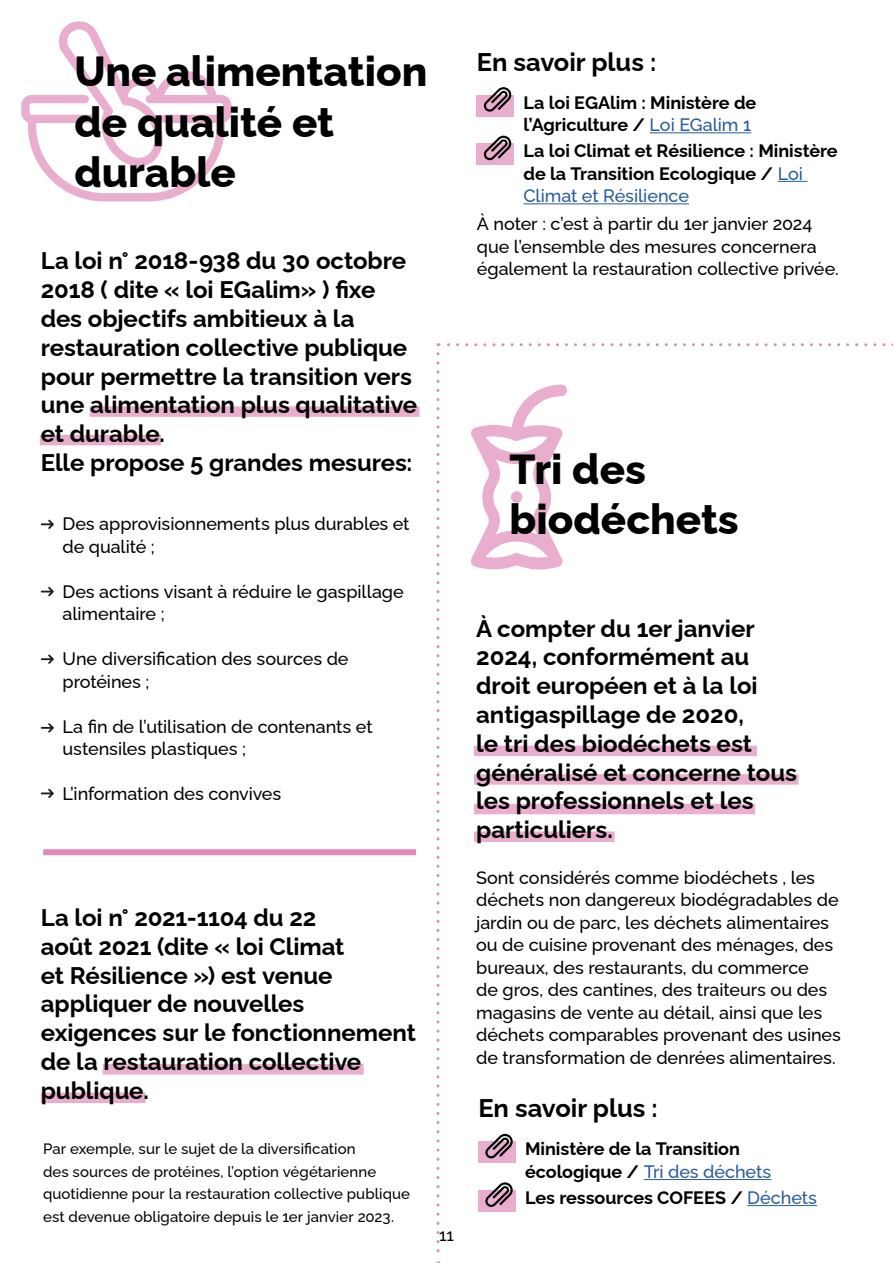
<style>
.page{position:relative;width:893px;height:1263px;background:#fff}
.page>*{position:absolute;margin:0;border:0;box-sizing:border-box;transform-origin:0 0}
.t1{font:800 42px/50.4px "Raleway";color:#000}
.t2{font:700 25.5px "Raleway";color:#000}
.t3{font:700 24px/28.8px "Raleway";letter-spacing:-.005em;color:#000}
.t4{font:500 18px/22.5px "Raleway";letter-spacing:-.005em;color:#000}
.t5{font:700 18px/22.5px "Raleway";letter-spacing:-.005em;color:#000}
.t6{font:500 16.5px "Raleway";color:#000}
.t7{font:500 15px/22.5px "Raleway";letter-spacing:.005em;color:#000}
.s1{font-weight:500;color:#275b9b}
</style>
<div class="page">
<svg style="left:471px;top:385px;width:96px;height:185px"></svg>
<svg style="left:21px;top:21px;width:210px;height:180px"></svg>
<div style="left:43px;top:849px;width:373px;height:6px;background:#e08ab8"></div>
<div style="left:478px;top:1142px;width:37px;height:21px;background:#e9adcd"></div>
<div style="left:476px;top:95px;width:38px;height:21px;background:#e9adcd"></div>
<div style="left:478px;top:1190px;width:37px;height:21px;background:#e9adcd"></div>
<div style="left:476px;top:144px;width:38px;height:21px;background:#e9adcd"></div>
<svg style="left:485px;top:1134px;width:28px;height:24px"></svg>
<svg style="left:484px;top:87px;width:27px;height:25px"></svg>
<svg style="left:485px;top:1182px;width:28px;height:25px"></svg>
<svg style="left:484px;top:136px;width:27px;height:24px"></svg>
<hr style="left:644px;top:1179px;width:127px;height:1px;background:#275b9b">
<hr style="left:650px;top:132px;width:101px;height:1px;background:#275b9b">
<hr style="left:747px;top:1205px;width:70px;height:1px;background:#275b9b">
<svg style="left:778px;top:181px;width:29px;height:1px"></svg>
<hr style="left:523px;top:203px;width:166px;height:1px;background:#275b9b">
<svg style="left:41px;top:520px;width:13px;height:9px"></svg>
<svg style="left:41px;top:587px;width:13px;height:9px"></svg>
<svg style="left:41px;top:654px;width:13px;height:10px"></svg>
<svg style="left:41px;top:723px;width:13px;height:9px"></svg>
<svg style="left:41px;top:789px;width:13px;height:9px"></svg>
<svg style="left:438px;top:343px;width:446px;height:3px"></svg>
<svg style="left:436px;top:354px;width:3px;height:909px"></svg>
<div style="left:474px;top:746px;width:283px;height:10px;background:#e9adcd"></div>
<div style="left:474px;top:774px;width:325px;height:11px;background:#e9adcd"></div>
<div style="left:474px;top:804px;width:281px;height:10px;background:#e9adcd"></div>
<div style="left:474px;top:831px;width:141px;height:11px;background:#e9adcd"></div>
<div style="left:103px;top:1064px;width:261px;height:10px;background:#e9adcd"></div>
<div style="left:41px;top:1092px;width:105px;height:11px;background:#e9adcd"></div>
<div style="left:90px;top:406px;width:329px;height:11px;background:#e9adcd"></div>
<div style="left:40px;top:435px;width:121px;height:10px;background:#e9adcd"></div>
<h1 class="t1" style="left:74px;top:42px;width:355px">Une alimentation de qualité et durable</h1>
<p class="t3" style="left:41px;top:244px;width:378px">La loi n° 2018-938 du 30 octobre<br>2018 ( dite « loi EGalim» ) fixe des objectifs ambitieux à la restauration collective publique pour permettre la transition vers une alimentation plus qualitative et durable.<br>Elle propose 5 grandes mesures:</p>
<p class="t4" style="left:63px;top:510px;width:349px">Des approvisionnements plus durables et de qualité ;</p>
<p class="t4" style="left:63px;top:578px;width:343px">Des actions visant à réduire le gaspillage alimentaire ;</p>
<p class="t4" style="left:63px;top:645px;width:287px">Une diversification des sources de protéines ;</p>
<p class="t4" style="left:63px;top:713px;width:312px">La fin de l’utilisation de contenants et ustensiles plastiques ;</p>
<p class="t4" style="left:63px;top:780px;width:220px">L’information des convives</p>
<h3 class="t3" style="left:41px;top:900px;width:377px">La loi n° 2021-1104 du 22<br>août 2021 (dite « loi Climat<br>et Résilience ») est venue appliquer de nouvelles exigences sur le fonctionnement de la restauration collective publique.</h3>
<p class="t7" style="left:43px;top:1136px;width:368px">Par exemple, sur le sujet de la diversification<br>des sources de protéines, l’option végétarienne quotidienne pour la restauration collective publique est devenue obligatoire depuis le 1er janvier 2023.</p>
<p class="t6" style="left:439px;top:1222px;width:16px">11</p>
<h2 class="t2" style="left:477px;top:41px;width:181px">En savoir plus :</h2>
<p class="t5" style="left:523px;top:89px;width:234px">La loi EGAlim : Ministère de l’Agriculture / <span class="s1">Loi EGalim 1</span></p>
<p class="t5" style="left:523px;top:137px;width:316px">La loi Climat et Résilience : Ministère de la Transition Ecologique / <span class="s1">Loi<br>Climat et Résilience</span></p>
<p class="t4" style="left:477px;top:210px;width:363px">À noter : c’est à partir du 1er janvier 2024 que l’ensemble des mesures concernera également la restauration collective privée.</p>
<h1 class="t1" style="left:510px;top:439px;width:231px">Tri des biodéchets</h1>
<h3 class="t3" style="left:476px;top:611px;width:322px">À compter du 1er janvier<br>2024, conformément au droit européen et à la loi antigaspillage de 2020,<br>le tri des biodéchets est généralisé et concerne tous les professionnels et les particuliers.</h3>
<p class="t4" style="left:476px;top:864px;width:366px">Sont considérés comme biodéchets , les déchets non dangereux biodégradables de jardin ou de parc, les déchets alimentaires ou de cuisine provenant des ménages, des bureaux, des restaurants, du commerce<br>de gros, des cantines, des traiteurs ou des magasins de vente au détail, ainsi que les déchets comparables provenant des usines de transformation de denrées alimentaires.</p>
<h2 class="t2" style="left:478px;top:1088px;width:181px">En savoir plus :</h2>
<p class="t5" style="left:525px;top:1136px;width:248px">Ministère de la Transition écologique / <span class="s1">Tri des déchets</span></p>
<p class="t5" style="left:525px;top:1184px;width:294px">Les ressources COFEES / <span class="s1">Déchets</span></p>
</div>
